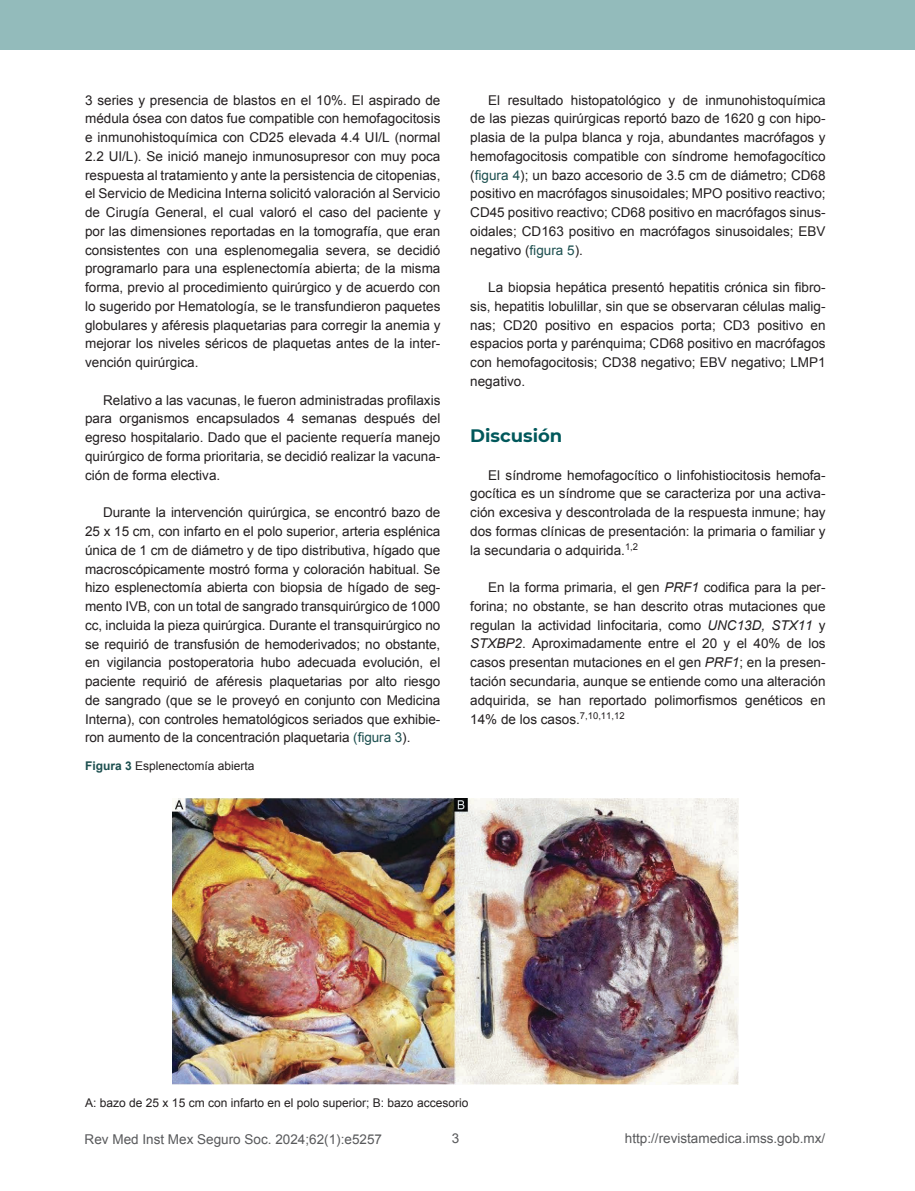
<style>
.page{position:relative;width:915px;height:1191px;background:#fff}
.page>*{position:absolute;margin:0;border:0;box-sizing:border-box;transform-origin:0 0}
.t1{font:700 18px "Montserrat";color:#01585b}
.t2{font:13.5px/18.8px "Arial";color:#231f20;text-align:justify}
.t3{font:13.5px "Arial";color:#58595b}
.t4{font:12px "Arial";color:#231f20}
.s1{color:#1c4f4f}
.s2{font-weight:700;color:#1c4f4f}
.s3{font-style:italic}
</style>
<div class="page">
<div style="left:0;top:0;width:914px;height:50px;background:#93bbbb"></div>
<img style="left:172px;top:798px;width:566px;height:286px">
<p class="t2" style="left:85px;top:91px;width:357px">3 series y presencia de blastos en el 10%. El aspirado de médula ósea con datos fue compatible con hemofagocitosis e inmunohistoquímica con CD25 elevada 4.4 UI/L (normal 2.2 UI/L). Se inició manejo inmunosupresor con muy poca respuesta al tratamiento y ante la persistencia de citopenias, el Servicio de Medicina Interna solicitó valoración al Servicio de Cirugía General, el cual valoró el caso del paciente y por las dimensiones reportadas en la tomografía, que eran consistentes con una esplenomegalia severa, se decidió programarlo para una esplenectomía abierta; de la misma forma, previo al procedimiento quirúrgico y de acuerdo con lo sugerido por Hematología, se le transfundieron paquetes globulares y aféresis plaquetarias para corregir la anemia y mejorar los niveles séricos de plaquetas antes de la inter&shy;vención quirúrgica.</p>
<p class="t2" style="left:85px;top:391px;width:357px;text-indent:18px">Relativo a las vacunas, le fueron administradas profilaxis para organismos encapsulados 4 semanas después del egreso hospitalario. Dado que el paciente requería manejo quirúrgico de forma prioritaria, se decidió realizar la vacuna&shy;ción de forma electiva.</p>
<p class="t2" style="left:85px;top:503px;width:356px;text-indent:18px">Durante la intervención quirúrgica, se encontró bazo de 25 x 15 cm, con infarto en el polo superior, arteria esplénica única de 1 cm de diámetro y de tipo distributiva, hígado que macroscópicamente mostró forma y coloración habitual. Se hizo esplenectomía abierta con biopsia de hígado de seg&shy;mento IVB, con un total de sangrado transquirúrgico de 1000 cc, incluida la pieza quirúrgica. Durante el transquirúrgico no se requirió de transfusión de hemoderivados; no obstante, en vigilancia postoperatoria hubo adecuada evolución, el paciente requirió de aféresis plaquetarias por alto riesgo de sangrado (que se le proveyó en conjunto con Medicina Interna), con controles hematológicos seriados que exhibie&shy;ron aumento de la concentración plaquetaria <span class="s1">(figura 3</span>).</p>
<p class="t4" style="left:85px;top:757px;width:171px"><span class="s2">Figura 3</span> Esplenectomía abierta</p>
<p class="t2" style="left:470px;top:91px;width:357px;text-indent:18px">El resultado histopatológico y de inmunohistoquímica de las piezas quirúrgicas reportó bazo de 1620 g con hipo&shy;plasia de la pulpa blanca y roja, abundantes macrófagos y hemofagocitosis compatible con síndrome hemofagocítico (<span class="s1">figura 4</span>); un bazo accesorio de 3.5 cm de diámetro; CD68 positivo en macrófagos sinusoidales; MPO positivo reactivo; CD45 positivo reactivo; CD68 positivo en macrófagos sinus&shy;oidales; CD163 positivo en macrófagos sinusoidales; EBV negativo (<span class="s1">figura 5</span>).</p>
<p class="t2" style="left:470px;top:278px;width:357px;text-indent:18px">La biopsia hepática presentó hepatitis crónica sin fibro&shy;sis, hepatitis lobulillar, sin que se observaran células malig&shy;nas; CD20 positivo en espacios porta; CD3 positivo en espacios porta y parénquima; CD68 positivo en macrófagos con hemofagocitosis; CD38 negativo; EBV negativo; LMP1 negativo.</p>
<h1 class="t1" style="left:470px;top:423px;width:94px">Discusión</h1>
<p class="t2" style="left:470px;top:466px;width:357px;text-indent:18px">El síndrome hemofagocítico o linfohistiocitosis hemofa&shy;gocítica es un síndrome que se caracteriza por una activa&shy;ción excesiva y descontrolada de la respuesta inmune; hay dos formas clínicas de presentación: la primaria o familiar y la secundaria o adquirida.<sup>1,2</sup></p>
<p class="t2" style="left:470px;top:578px;width:357px;text-indent:18px">En la forma primaria, el gen <span class="s3">PRF1</span> codifica para la per&shy;forina; no obstante, se han descrito otras mutaciones que regulan la actividad linfocitaria, como <span class="s3">UNC13D, STX11</span> y <span class="s3">STXBP2</span>. Aproximadamente entre el 20 y el 40% de los casos presentan mutaciones en el gen <span class="s3">PRF1</span>; en la presen&shy;tación secundaria, aunque se entiende como una alteración adquirida, se han reportado polimorfismos genéticos en 14% de los casos.<sup>7,10,11,12</sup></p>
<p class="t4" style="left:85px;top:1095px;width:384px">A: bazo de 25 x 15 cm con infarto en el polo superior; B: bazo accesorio</p>
<p class="t3" style="left:85px;top:1130px;width:299px">Rev Med Inst Mex Seguro Soc. 2024;62(1):e5257</p>
<p class="t3" style="left:451px;top:1129px;width:9px">3</p>
<p class="t3" style="left:624px;top:1129px;width:202px">http://revistamedica.imss.gob.mx/</p>
</div>
